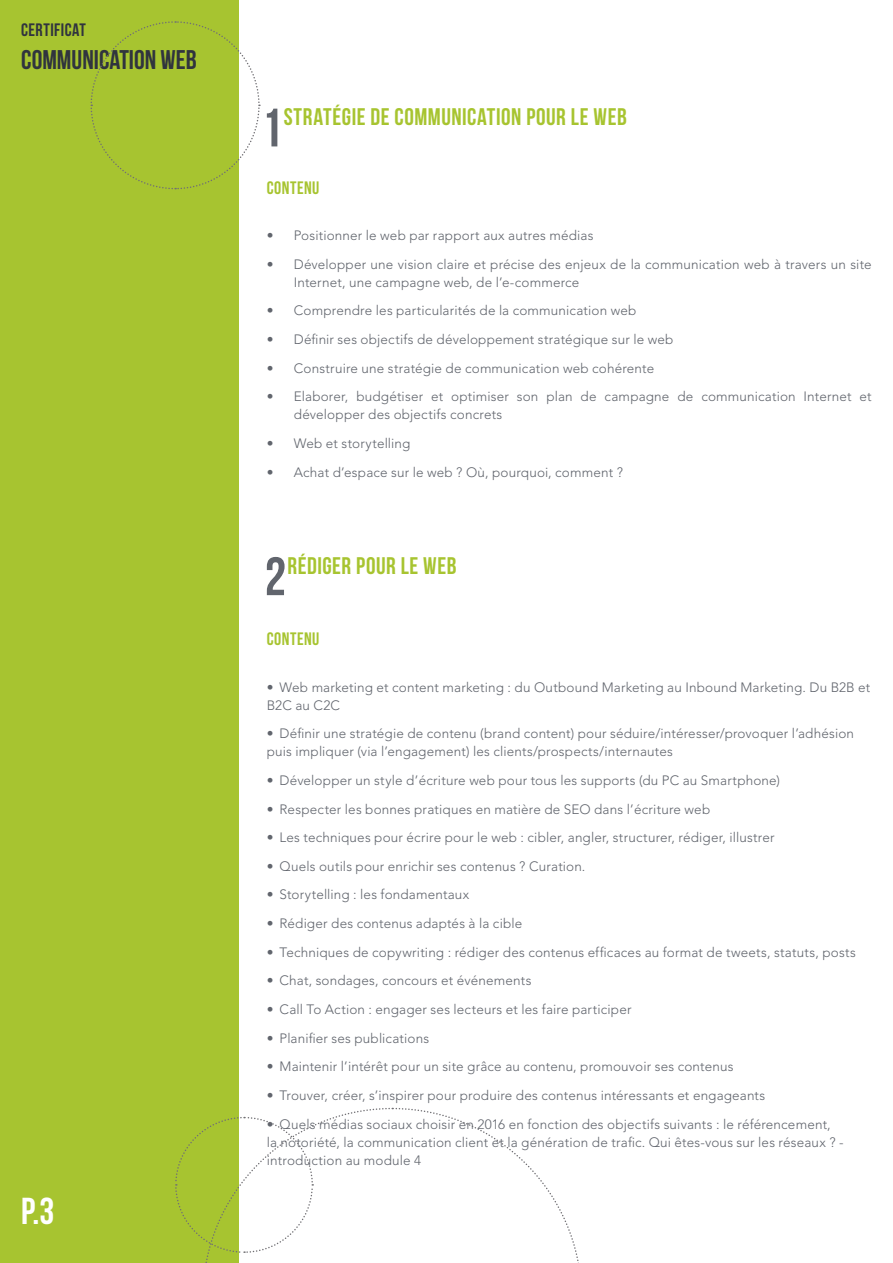
<style>
.page{position:relative;width:893px;height:1263px;background:#fff}
.page>*{position:absolute;margin:0;border:0;box-sizing:border-box;transform-origin:0 0}
.Titre_et_lettrine{font:54px "Bebas Neue";color:#61656d}
.t1{font:37.5px "Bebas Neue";color:#fff}
.Titre_C{font:27px "Bebas Neue";color:#30343e}
.Titre_et_lettrine-2{font:24px "Bebas Neue";letter-spacing:.02em;color:#a7c430}
.Texte_courant{font:18px "Bebas Neue";letter-spacing:.025em;color:#a7c430}
.Titre_C-2{font:18px "Bebas Neue";letter-spacing:.025em;color:#30343e}
.t2{font:300 13.5px/18px "Avenir LT Std";letter-spacing:.01em;color:#61656d}
</style>
<div class="page">
<div style="left:0;top:0;width:238px;height:1263px;background:#a7c430"></div>
<svg style="left:175px;top:1107px;width:404px;height:156px"></svg>
<svg style="left:90px;top:20px;width:170px;height:170px"></svg>
<p class="Titre_C-2" style="left:21px;top:20px;width:66px">CERTIFICAT</p>
<p class="Titre_C" style="left:21px;top:45px;width:177px">COMMUNICATION WEB</p>
<h2 class="t1" style="left:21px;top:1190px;width:34px">P.3</h2>
<p class="Titre_et_lettrine" style="left:261px;top:98px;width:23px">1</p>
<p class="Titre_et_lettrine-2" style="left:284px;top:104px;width:344px">STRATÉGIE DE COMMUNICATION POUR LE WEB</p>
<p class="Texte_courant" style="left:267px;top:178px;width:54px">CONTENU</p>
<p class="t2" style="left:267px;top:227px;width:328px">• Positionner le web par rapport aux autres médias</p>
<p class="t2" style="left:294px;top:255px;width:579px;text-indent:-27px">• Développer une vision claire et précise des enjeux de la communication web à travers un site<br>Internet, une campagne web, de l’e-commerce</p>
<p class="t2" style="left:267px;top:302px;width:371px">• Comprendre les particularités de la communication web</p>
<p class="t2" style="left:267px;top:330px;width:408px">• Définir ses objectifs de développement stratégique sur le web</p>
<p class="t2" style="left:267px;top:359px;width:389px">• Construire une stratégie de communication web cohérente</p>
<p class="t2" style="left:294px;top:388px;width:579px;text-indent:-27px">• Elaborer, budgétiser et optimiser son plan de campagne de communication Internet et développer des objectifs concrets</p>
<p class="t2" style="left:267px;top:434px;width:145px">• Web et storytelling</p>
<p class="t2" style="left:267px;top:463px;width:358px">• Achat d’espace sur le web ? Où, pourquoi, comment ?</p>
<p class="Titre_et_lettrine" style="left:265px;top:547px;width:23px">2</p>
<p class="Titre_et_lettrine-2" style="left:287px;top:553px;width:171px">RÉDIGER POUR LE WEB</p>
<p class="Texte_courant" style="left:267px;top:629px;width:54px">CONTENU</p>
<p class="t2" style="left:267px;top:678px;width:605px">• Web marketing et content marketing : du Outbound Marketing au Inbound Marketing. Du B2B et<br>B2C au C2C</p>
<p class="t2" style="left:267px;top:725px;width:589px">• Définir une stratégie de contenu (brand content) pour séduire/intéresser/provoquer l’adhésion puis impliquer (via l’engagement) les clients/prospects/internautes</p>
<p class="t2" style="left:267px;top:771px;width:515px">• Développer un style d’écriture web pour tous les supports (du PC au Smartphone)</p>
<p class="t2" style="left:267px;top:800px;width:445px">• Respecter les bonnes pratiques en matière de SEO dans l’écriture web</p>
<p class="t2" style="left:267px;top:829px;width:509px">• Les techniques pour écrire pour le web : cibler, angler, structurer, rédiger, illustrer</p>
<p class="t2" style="left:267px;top:857px;width:320px">• Quels outils pour enrichir ses contenus ? Curation.</p>
<p class="t2" style="left:267px;top:886px;width:204px">• Storytelling : les fondamentaux</p>
<p class="t2" style="left:267px;top:914px;width:257px">• Rédiger des contenus adaptés à la cible</p>
<p class="t2" style="left:267px;top:943px;width:590px">• Techniques de copywriting : rédiger des contenus efficaces au format de tweets, statuts, posts</p>
<p class="t2" style="left:267px;top:972px;width:266px">• Chat, sondages, concours et événements</p>
<p class="t2" style="left:267px;top:1000px;width:366px">• Call To Action : engager ses lecteurs et les faire participer</p>
<p class="t2" style="left:267px;top:1029px;width:164px">• Planifier ses publications</p>
<p class="t2" style="left:267px;top:1058px;width:468px">• Maintenir l’intérêt pour un site grâce au contenu, promouvoir ses contenus</p>
<p class="t2" style="left:267px;top:1086px;width:500px">• Trouver, créer, s’inspirer pour produire des contenus intéressants et engageants</p>
<p class="t2" style="left:267px;top:1115px;width:578px">• Quels médias sociaux choisir en 2016 en fonction des objectifs suivants : le référencement, la notoriété, la communication client et la génération de trafic. Qui êtes-vous sur les réseaux ? - introduction au module 4</p>
</div>
